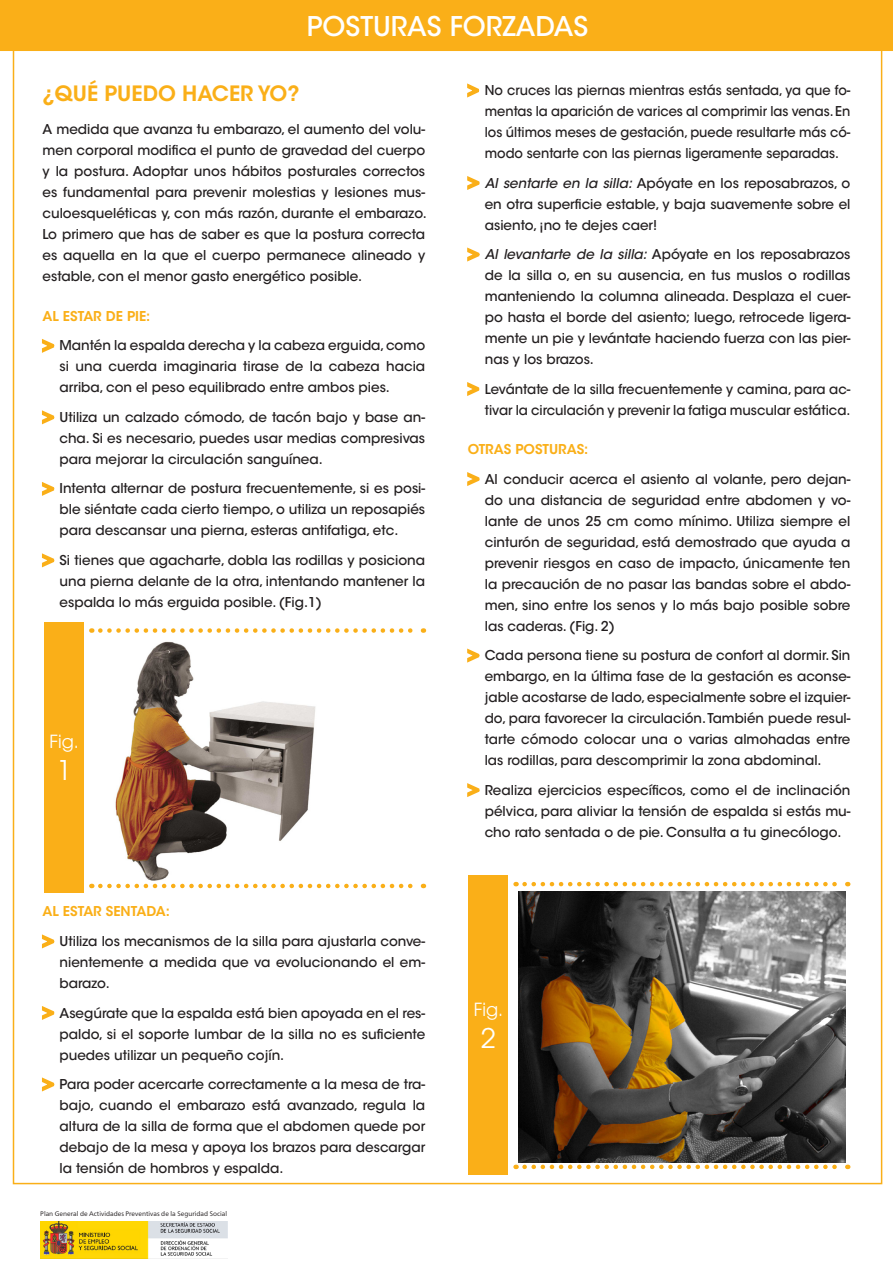
<style>
.page{position:relative;width:893px;height:1263px;background:#fff}
.page>*{position:absolute;margin:0;border:0;box-sizing:border-box;transform-origin:0 0}
.t1{font:500 27px "ITC Avant Garde Std";color:#fff}
.t2{font:27px "ITC Avant Garde Pro";color:#fff}
.Titulo_Amarillo_GRAN{font:600 21px "ITC Avant Garde Std";color:#faaf18}
.t3{font:18px "ITC Avant Garde Pro";color:#fff}
.t4{font:500 13.5px/21px "ITC Avant Garde Std";color:#231f20;text-align:justify}
.t5{font:500 13.5px/21px "ITC Avant Garde Std";color:#231f20;text-align:justify;scale:.96 1}
.Subtitulos_Amarillos{font:600 13.5px "ITC Avant Garde Std";color:#faaf18}
.t6{font:6.6px "Frutiger Neue LT Pro";color:#231f20}
.s1{font-family:"ITC Avant Garde Pro";font-weight:400;font-size:18px;color:#faaf18}
.s2{font-style:italic}
</style>
<div class="page">
<div style="left:0;top:0;width:893px;height:51px;background:#faaf18"></div>
<img style="left:40px;top:1221px;width:187px;height:38px">
<svg style="left:42px;top:339px;width:13px;height:14px"></svg>
<svg style="left:42px;top:410px;width:13px;height:15px"></svg>
<svg style="left:42px;top:482px;width:13px;height:14px"></svg>
<svg style="left:42px;top:553px;width:13px;height:15px"></svg>
<svg style="left:42px;top:934px;width:13px;height:15px"></svg>
<svg style="left:42px;top:1006px;width:13px;height:14px"></svg>
<svg style="left:42px;top:1077px;width:13px;height:15px"></svg>
<img style="left:109px;top:641px;width:248px;height:248px">
<div style="left:44px;top:622px;width:40px;height:270px;background:#faaf18"></div>
<svg style="left:100px;top:884px;width:324px;height:4px"></svg>
<svg style="left:100px;top:628px;width:324px;height:5px"></svg>
<svg style="left:467px;top:83px;width:13px;height:15px"></svg>
<svg style="left:467px;top:176px;width:13px;height:14px"></svg>
<svg style="left:467px;top:247px;width:13px;height:15px"></svg>
<svg style="left:467px;top:382px;width:13px;height:14px"></svg>
<svg style="left:467px;top:472px;width:13px;height:14px"></svg>
<svg style="left:467px;top:648px;width:13px;height:15px"></svg>
<svg style="left:467px;top:783px;width:13px;height:14px"></svg>
<img style="left:519px;top:892px;width:326px;height:270px">
<div style="left:469px;top:875px;width:39px;height:300px;background:#faaf18"></div>
<svg style="left:525px;top:882px;width:323px;height:4px"></svg>
<svg style="left:525px;top:1164px;width:323px;height:5px"></svg>
<h1 class="t1" style="left:307px;top:9px;width:283px">POSTURAS FORZADAS</h1>
<p class="Titulo_Amarillo_GRAN" style="left:43px;top:80px;width:259px">¿QUÉ PUEDO HACER YO?</p>
<p class="t4" style="left:43px;top:119px;width:386px;text-align:left">A medida que avanza tu embarazo, el aumento del volu&shy;men corporal modifica el punto de gravedad del cuerpo y la postura. Adoptar unos hábitos posturales correctos es fundamental para prevenir molestias y lesiones mus&shy;culoesqueléticas y, con más razón, durante el embarazo.<br>Lo primero que has de saber es que la postura correcta es aquella en la que el cuerpo permanece alineado y estable, con el menor gasto energético posible.</p>
<p class="Subtitulos_Amarillos" style="left:43px;top:307px;width:109px">AL ESTAR DE PIE:</p>
<p class="t4" style="left:60px;top:335px;width:367px;text-indent:-17px"><span class="s1">&gt;</span> Mantén la espalda derecha y la cabeza erguida, como si una cuerda imaginaria tirase de la cabeza hacia arriba, con el peso equilibrado entre ambos pies.</p>
<p class="t4" style="left:60px;top:407px;width:367px;text-indent:-17px"><span class="s1">&gt;</span> Utiliza un calzado cómodo, de tacón bajo y base an&shy;cha. Si es necesario, puedes usar medias compresivas para mejorar la circulación sanguínea.</p>
<p class="t4" style="left:60px;top:478px;width:367px;text-indent:-17px"><span class="s1">&gt;</span> Intenta alternar de postura frecuentemente, si es posi&shy;ble siéntate cada cierto tiempo, o utiliza un reposapiés para descansar una pierna, esteras antifatiga, etc.</p>
<p class="t4" style="left:60px;top:550px;width:367px;text-indent:-17px"><span class="s1">&gt;</span> Si tienes que agacharte, dobla las rodillas y posiciona una pierna delante de la otra, intentando mantener la espalda lo más erguida posible. (Fig.1)</p>
<h3 class="t3" style="left:49px;top:730px;width:31px">Fig.</h3>
<h1 class="t2" style="left:57px;top:753px;width:16px">1</h1>
<p class="Subtitulos_Amarillos" style="left:43px;top:903px;width:129px">AL ESTAR SENTADA:</p>
<p class="t4" style="left:60px;top:931px;width:367px;text-indent:-17px"><span class="s1">&gt;</span> Utiliza los mecanismos de la silla para ajustarla conve&shy;nientemente a medida que va evolucionando el em&shy;barazo.</p>
<p class="t4" style="left:60px;top:1002px;width:367px;text-indent:-17px"><span class="s1">&gt;</span> Asegúrate que la espalda está bien apoyada en el res&shy;paldo, si el soporte lumbar de la silla no es suficiente puedes utilizar un pequeño cojín.</p>
<p class="t4" style="left:60px;top:1074px;width:367px;text-indent:-17px"><span class="s1">&gt;</span> Para poder acercarte correctamente a la mesa de tra&shy;bajo, cuando el embarazo está avanzado, regula la altura de la silla de forma que el abdomen quede por debajo de la mesa y apoya los brazos para descargar la tensión de hombros y espalda.</p>
<p class="t6" style="left:40px;top:1210px;width:188px">Plan General de Actividades Preventivas de la Seguridad Social</p>
<p class="t5" style="left:485px;top:80px;width:382px;text-indent:-17px"><span class="s1">&gt;</span> No cruces las piernas mientras estás sentada, ya que fo&shy;mentas la aparición de varices al comprimir las venas. En los últimos meses de gestación, puede resultarte más có&shy;modo sentarte con las piernas ligeramente separadas.</p>
<p class="t4" style="left:485px;top:172px;width:367px;text-indent:-17px"><span class="s1">&gt;</span> <span class="s2">Al sentarte en la silla:</span> Apóyate en los reposabrazos, o en otra superficie estable, y baja suavemente sobre el asiento, ¡no te dejes caer!</p>
<p class="t4" style="left:485px;top:244px;width:367px;text-indent:-17px"><span class="s1">&gt;</span> <span class="s2">Al levantarte de la silla:</span> Apóyate en los reposabrazos de la silla o, en su ausencia, en tus muslos o rodillas manteniendo la columna alineada. Desplaza el cuer&shy;po hasta el borde del asiento; luego, retrocede ligera&shy;mente un pie y levántate haciendo fuerza con las pier&shy;nas y los brazos.</p>
<p class="t4" style="left:468px;top:378px;width:384px;text-align:right"><span class="s1">&gt;</span> Levántate de la silla frecuentemente y camina, para ac&shy;tivar la circulación y prevenir la fatiga muscular estática.</p>
<p class="Subtitulos_Amarillos" style="left:468px;top:441px;width:122px">OTRAS POSTURAS:</p>
<p class="t4" style="left:485px;top:468px;width:367px;text-indent:-17px"><span class="s1">&gt;</span> Al conducir acerca el asiento al volante, pero dejan&shy;do una distancia de seguridad entre abdomen y vo&shy;lante de unos 25 cm como mínimo. Utiliza siempre el cinturón de seguridad, está demostrado que ayuda a prevenir riesgos en caso de impacto, únicamente ten la precaución de no pasar las bandas sobre el abdo&shy;men, sino entre los senos y lo más bajo posible sobre las caderas. (Fig. 2)</p>
<p class="t4" style="left:485px;top:645px;width:367px;text-indent:-17px"><span class="s1">&gt;</span> Cada persona tiene su postura de confort al dormir. Sin embargo, en la última fase de la gestación es aconse&shy;jable acostarse de lado, especialmente sobre el izquier&shy;do, para favorecer la circulación. También puede resul&shy;tarte cómodo colocar una o varias almohadas entre las rodillas, para descomprimir la zona abdominal.</p>
<p class="t4" style="left:485px;top:779px;width:367px;text-indent:-17px"><span class="s1">&gt;</span> Realiza ejercicios específicos, como el de inclinación pélvica, para aliviar la tensión de espalda si estás mu&shy;cho rato sentada o de pie. Consulta a tu ginecólogo.</p>
<h3 class="t3" style="left:474px;top:998px;width:31px">Fig.</h3>
<h1 class="t2" style="left:481px;top:1021px;width:16px">2</h1>
</div>
